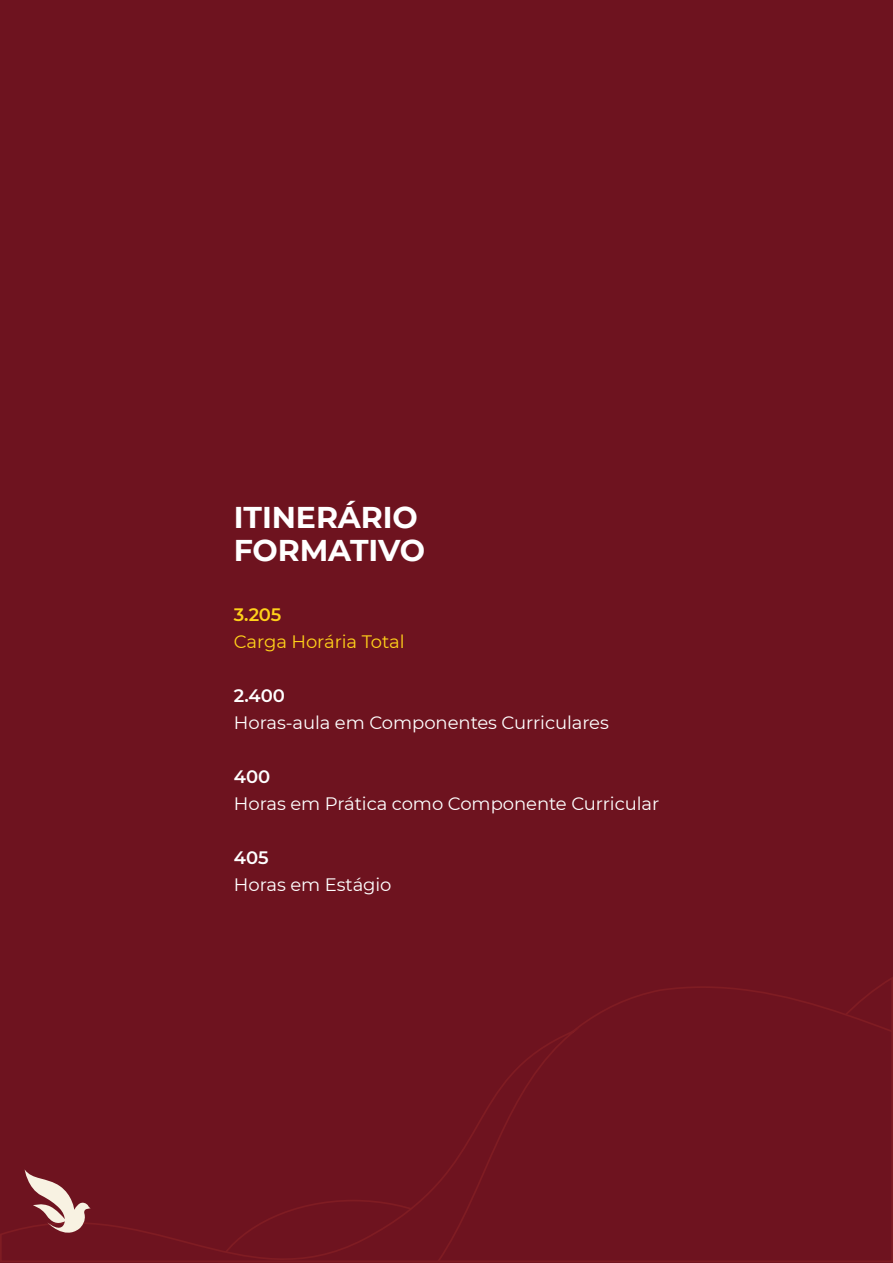
<style>
.page{position:relative;width:893px;height:1263px;background:#6e131f}
.page>*{position:absolute;margin:0;border:0;box-sizing:border-box;transform-origin:0 0}
.t1{font:700 30px/33px "Montserrat";letter-spacing:-.005em;color:#fff}
.t2{font:18px "Montserrat";letter-spacing:-.005em;color:#fff}
.t3{font:18px "Montserrat";letter-spacing:-.005em;color:#ffd11a}
.t4{font:600 18px "Montserrat";letter-spacing:-.005em;color:#fff}
.t5{font:600 18px "Montserrat";color:#ffd11a}
</style>
<div class="page">
<svg style="left:881px;top:977px;width:12px;height:8px"></svg>
<svg style="left:577px;top:985px;width:316px;height:277px"></svg>
<svg style="left:0;top:1028px;width:577px;height:234px"></svg>
<svg style="left:25px;top:1169px;width:66px;height:71px"></svg>
<h1 class="t1" style="left:234px;top:500px;width:193px">ITINERÁRIO<br>FORMATIVO</h1>
<p class="t5" style="left:234px;top:603px;width:49px">3.205</p>
<p class="t3" style="left:234px;top:630px;width:172px">Carga Horária Total</p>
<p class="t4" style="left:234px;top:684px;width:52px">2.400</p>
<p class="t2" style="left:234px;top:711px;width:376px">Horas-aula em Componentes Curriculares</p>
<p class="t4" style="left:234px;top:765px;width:38px">400</p>
<p class="t2" style="left:234px;top:792px;width:427px">Horas em Prática como Componente Curricular</p>
<p class="t4" style="left:234px;top:846px;width:36px">405</p>
<p class="t2" style="left:234px;top:873px;width:159px">Horas em Estágio</p>
</div>
